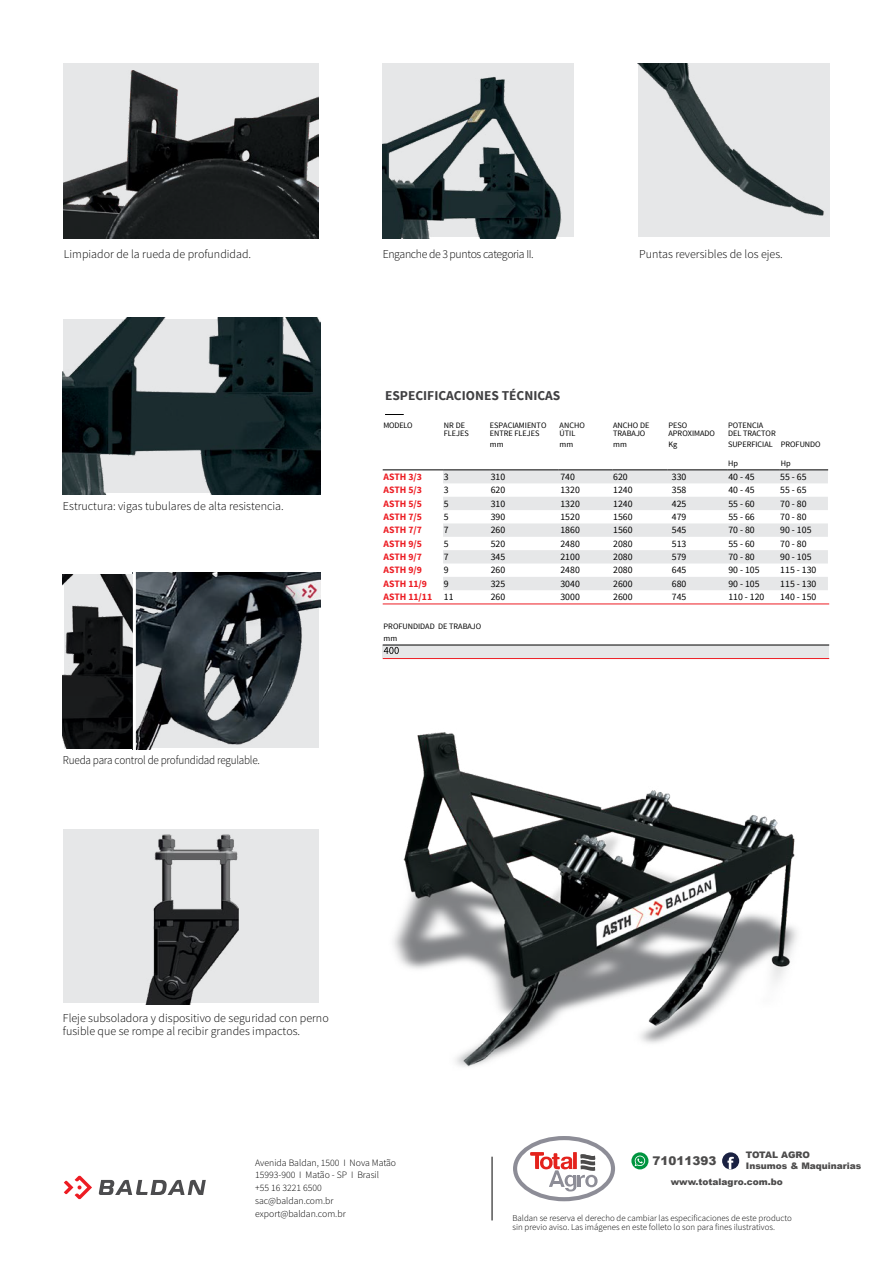
<style>
.page{position:relative;width:893px;height:1263px;background:#fff}
.page>*{position:absolute;margin:0;border:0;box-sizing:border-box;transform-origin:0 0}
.t1{font:700 13.5px "Source Sans Pro";color:#404042}
.t2{font:300 12px/13.5px "Source Sans Pro";color:#000}
.t3{font:300 12px "Source Sans Pro";letter-spacing:-.02em;color:#000;scale:.93 1}
.t4{font:300 12px "Source Sans Pro";letter-spacing:-.03em;color:#000}
.t5{font:900 12px "Arial";color:#4c4b4b}
.t6{font:9.75px "Source Sans Pro";color:#000}
.t7{font:300 9.75px/12.8px "Source Sans Pro";color:#000}
.t8{font:700 9.75px "Source Sans Pro";color:#ed1c23}
.t9{font:900 9px/10.8px "Arial";color:#4c4b4b}
.t10{font:300 8.85px/9.8px "Source Sans Pro";color:#000}
.t11{font:8.25px/7.5px "Source Sans Pro";color:#000}
.s1{font-weight:400;color:#000}
</style>
<div class="page">
<svg style="left:64px;top:1175px;width:28px;height:24px"></svg>
<svg style="left:99px;top:1180px;width:107px;height:15px"></svg>
<hr style="left:492px;top:1157px;width:1px;height:63px;background:#000">
<div style="left:383px;top:645px;width:446px;height:13px;background:#e6e7e8"></div>
<svg style="left:384px;top:647px;width:15px;height:7px"></svg>
<svg style="left:443px;top:471px;width:385px;height:119px;fill:#e6e7e8"></svg>
<hr style="left:383px;top:603px;width:446px;height:1px;background:#ed1c23">
<hr style="left:383px;top:658px;width:446px;height:1px;background:#ed1c23">
<hr style="left:383px;top:470px;width:60px;height:1px;background:#000">
<hr style="left:443px;top:470px;width:46px;height:1px;background:#000">
<hr style="left:489px;top:470px;width:70px;height:1px;background:#000">
<hr style="left:559px;top:470px;width:53px;height:1px;background:#000">
<hr style="left:612px;top:470px;width:56px;height:1px;background:#000">
<hr style="left:668px;top:470px;width:59px;height:1px;background:#000">
<hr style="left:727px;top:470px;width:53px;height:1px;background:#000">
<hr style="left:780px;top:470px;width:48px;height:1px;background:#000">
<hr style="left:383px;top:645px;width:446px;height:1px;background:#000">
<div style="left:64px;top:64px;width:255px;height:173px;background:#e6e7e8"></div>
<img style="left:64px;top:71px;width:255px;height:168px">
<div style="left:383px;top:64px;width:191px;height:173px;background:#e6e7e8"></div>
<img style="left:383px;top:77px;width:179px;height:162px">
<div style="left:638px;top:64px;width:191px;height:173px;background:#e6e7e8"></div>
<img style="left:638px;top:64px;width:186px;height:152px">
<img style="left:62px;top:317px;width:259px;height:177px">
<div style="left:64px;top:829px;width:255px;height:174px;background:#e6e7e8"></div>
<img style="left:145px;top:834px;width:94px;height:171px">
<svg style="left:385px;top:414px;width:19px;height:1px"></svg>
<img style="left:136px;top:572px;width:185px;height:178px">
<img style="left:62px;top:574px;width:71px;height:174px">
<img style="left:393px;top:732px;width:404px;height:335px">
<svg style="left:631px;top:1152px;width:17px;height:17px"></svg>
<svg style="left:635px;top:1155px;width:10px;height:11px"></svg>
<div style="left:722px;top:1152px;width:17px;height:17px;background:#1a2142;border-radius:50%"></div>
<svg style="left:727px;top:1156px;width:7px;height:13px"></svg>
<svg style="left:513px;top:1136px;width:102px;height:65px"></svg>
<p class="t2" style="left:64px;top:247px;width:189px">Limpiador de la rueda de profundidad.</p>
<p class="t4" style="left:383px;top:247px;width:153px">Enganche de 3 puntos categoria II.</p>
<p class="t2" style="left:639px;top:247px;width:145px">Puntas reversibles de los ejes.</p>
<h1 class="t1" style="left:385px;top:387px;width:177px">ESPECIFICACIONES TÉCNICAS</h1>
<p class="t2" style="left:63px;top:499px;width:222px">Estructura: vigas tubulares de alta resistencia.</p>
<p class="t3" style="left:63px;top:752px;width:213px">Rueda para control de profundidad regulable.</p>
<p class="t11" style="left:384px;top:422px;width:31px">MODELO</p>
<p class="t11" style="left:444px;top:422px;width:26px">NR DE<br>FLEJES</p>
<p class="t11" style="left:490px;top:422px;width:58px">ESPACIAMIENTO<br>ENTRE FLEJES</p>
<p class="t11" style="left:560px;top:422px;width:27px">ANCHO<br>ÚTIL</p>
<p class="t11" style="left:613px;top:422px;width:38px">ANCHO DE<br>TRABAJO</p>
<p class="t11" style="left:668px;top:422px;width:48px">PESO<br>APROXIMADO</p>
<p class="t11" style="left:728px;top:422px;width:49px">POTENCIA<br>DEL TRACTOR</p>
<p class="t11" style="left:490px;top:440px;width:15px">mm</p>
<p class="t11" style="left:560px;top:440px;width:15px">mm</p>
<p class="t11" style="left:613px;top:440px;width:15px">mm</p>
<p class="t11" style="left:668px;top:440px;width:10px">Kg</p>
<p class="t11" style="left:728px;top:440px;width:94px">SUPERFICIAL PROFUNDO</p>
<p class="t11" style="left:728px;top:459px;width:11px">Hp</p>
<p class="t11" style="left:781px;top:459px;width:11px">Hp</p>
<p class="t8" style="left:384px;top:470px;width:40px">ASTH 3/3</p>
<p class="t6" style="left:444px;top:471px;width:6px">3</p>
<p class="t6" style="left:491px;top:471px;width:16px">310</p>
<p class="t6" style="left:560px;top:471px;width:16px">740</p>
<p class="t6" style="left:613px;top:471px;width:16px">620</p>
<p class="t6" style="left:672px;top:471px;width:16px">330</p>
<p class="t6" style="left:728px;top:471px;width:28px">40 - 45</p>
<p class="t6" style="left:780px;top:471px;width:28px">55 - 65</p>
<p class="t8" style="left:384px;top:484px;width:40px">ASTH 5/3</p>
<p class="t6" style="left:444px;top:484px;width:6px">3</p>
<p class="t6" style="left:491px;top:484px;width:16px">620</p>
<p class="t6" style="left:560px;top:484px;width:21px">1320</p>
<p class="t6" style="left:613px;top:484px;width:21px">1240</p>
<p class="t6" style="left:672px;top:484px;width:16px">358</p>
<p class="t6" style="left:728px;top:484px;width:28px">40 - 45</p>
<p class="t6" style="left:780px;top:484px;width:28px">55 - 65</p>
<p class="t8" style="left:384px;top:497px;width:40px">ASTH 5/5</p>
<p class="t6" style="left:444px;top:497px;width:6px">5</p>
<p class="t6" style="left:491px;top:497px;width:16px">310</p>
<p class="t6" style="left:560px;top:497px;width:21px">1320</p>
<p class="t6" style="left:613px;top:497px;width:21px">1240</p>
<p class="t6" style="left:672px;top:497px;width:16px">425</p>
<p class="t6" style="left:728px;top:497px;width:28px">55 - 60</p>
<p class="t6" style="left:780px;top:497px;width:28px">70 - 80</p>
<p class="t8" style="left:384px;top:510px;width:40px">ASTH 7/5</p>
<p class="t6" style="left:444px;top:511px;width:6px">5</p>
<p class="t6" style="left:491px;top:511px;width:16px">390</p>
<p class="t6" style="left:560px;top:511px;width:21px">1520</p>
<p class="t6" style="left:613px;top:511px;width:21px">1560</p>
<p class="t6" style="left:672px;top:511px;width:16px">479</p>
<p class="t6" style="left:728px;top:511px;width:28px">55 - 66</p>
<p class="t6" style="left:780px;top:511px;width:28px">70 - 80</p>
<p class="t8" style="left:384px;top:524px;width:40px">ASTH 7/7</p>
<p class="t6" style="left:444px;top:524px;width:6px">7</p>
<p class="t6" style="left:491px;top:524px;width:16px">260</p>
<p class="t6" style="left:560px;top:524px;width:21px">1860</p>
<p class="t6" style="left:613px;top:524px;width:21px">1560</p>
<p class="t6" style="left:672px;top:524px;width:16px">545</p>
<p class="t6" style="left:728px;top:524px;width:28px">70 - 80</p>
<p class="t6" style="left:780px;top:524px;width:33px">90 - 105</p>
<p class="t8" style="left:384px;top:537px;width:40px">ASTH 9/5</p>
<p class="t6" style="left:444px;top:537px;width:6px">5</p>
<p class="t6" style="left:491px;top:537px;width:16px">520</p>
<p class="t6" style="left:560px;top:537px;width:21px">2480</p>
<p class="t6" style="left:613px;top:537px;width:21px">2080</p>
<p class="t6" style="left:672px;top:537px;width:16px">513</p>
<p class="t6" style="left:728px;top:537px;width:28px">55 - 60</p>
<p class="t6" style="left:780px;top:537px;width:28px">70 - 80</p>
<p class="t8" style="left:384px;top:550px;width:40px">ASTH 9/7</p>
<p class="t6" style="left:444px;top:551px;width:6px">7</p>
<p class="t6" style="left:491px;top:551px;width:16px">345</p>
<p class="t6" style="left:560px;top:551px;width:21px">2100</p>
<p class="t6" style="left:613px;top:551px;width:21px">2080</p>
<p class="t6" style="left:672px;top:551px;width:16px">579</p>
<p class="t6" style="left:728px;top:551px;width:28px">70 - 80</p>
<p class="t6" style="left:780px;top:551px;width:33px">90 - 105</p>
<p class="t8" style="left:384px;top:564px;width:40px">ASTH 9/9</p>
<p class="t6" style="left:444px;top:564px;width:6px">9</p>
<p class="t6" style="left:491px;top:564px;width:16px">260</p>
<p class="t6" style="left:560px;top:564px;width:21px">2480</p>
<p class="t6" style="left:613px;top:564px;width:21px">2080</p>
<p class="t6" style="left:672px;top:564px;width:16px">645</p>
<p class="t6" style="left:728px;top:564px;width:33px">90 - 105</p>
<p class="t6" style="left:780px;top:564px;width:38px">115 - 130</p>
<p class="t8" style="left:384px;top:577px;width:45px">ASTH 11/9</p>
<p class="t6" style="left:444px;top:577px;width:6px">9</p>
<p class="t6" style="left:491px;top:577px;width:16px">325</p>
<p class="t6" style="left:560px;top:577px;width:21px">3040</p>
<p class="t6" style="left:613px;top:577px;width:21px">2600</p>
<p class="t6" style="left:672px;top:577px;width:16px">680</p>
<p class="t6" style="left:728px;top:577px;width:33px">90 - 105</p>
<p class="t6" style="left:780px;top:577px;width:38px">115 - 130</p>
<p class="t8" style="left:384px;top:590px;width:72px">ASTH 11/11 <span class="s1">11</span></p>
<p class="t6" style="left:491px;top:591px;width:16px">260</p>
<p class="t6" style="left:560px;top:591px;width:21px">3000</p>
<p class="t6" style="left:613px;top:591px;width:21px">2600</p>
<p class="t6" style="left:672px;top:591px;width:16px">745</p>
<p class="t6" style="left:728px;top:591px;width:38px">110 - 120</p>
<p class="t6" style="left:780px;top:591px;width:38px">140 - 150</p>
<p class="t11" style="left:384px;top:621px;width:99px;line-height:11.2px">PROFUNDIDAD DE TRABAJO mm</p>
<p class="t2" style="left:63px;top:1011px;width:267px">Fleje subsoladora y dispositivo de seguridad con perno fusible que se rompe al recibir grandes impactos.</p>
<p class="t7" style="left:255px;top:1156px;width:143px">Avenida Baldan, 1500 I Nova Matão<br>15993-900 I Matão - SP I Brasil<br>+55 16 3221 6500 sac@baldan.com.br export@baldan.com.br</p>
<p class="t5" style="left:653px;top:1152px;width:66px">71011393</p>
<p class="t9" style="left:746px;top:1149px;width:117px">TOTAL AGRO<br>Insumos &amp; Maquinarias</p>
<p class="t9" style="left:671px;top:1176px;width:114px">www.totalagro.com.bo</p>
<p class="t10" style="left:512px;top:1213px;width:281px">Baldan se reserva el derecho de cambiar las especificaciones de este producto sin previo aviso. Las imágenes en este folleto lo son para fines ilustrativos.</p>
</div>
